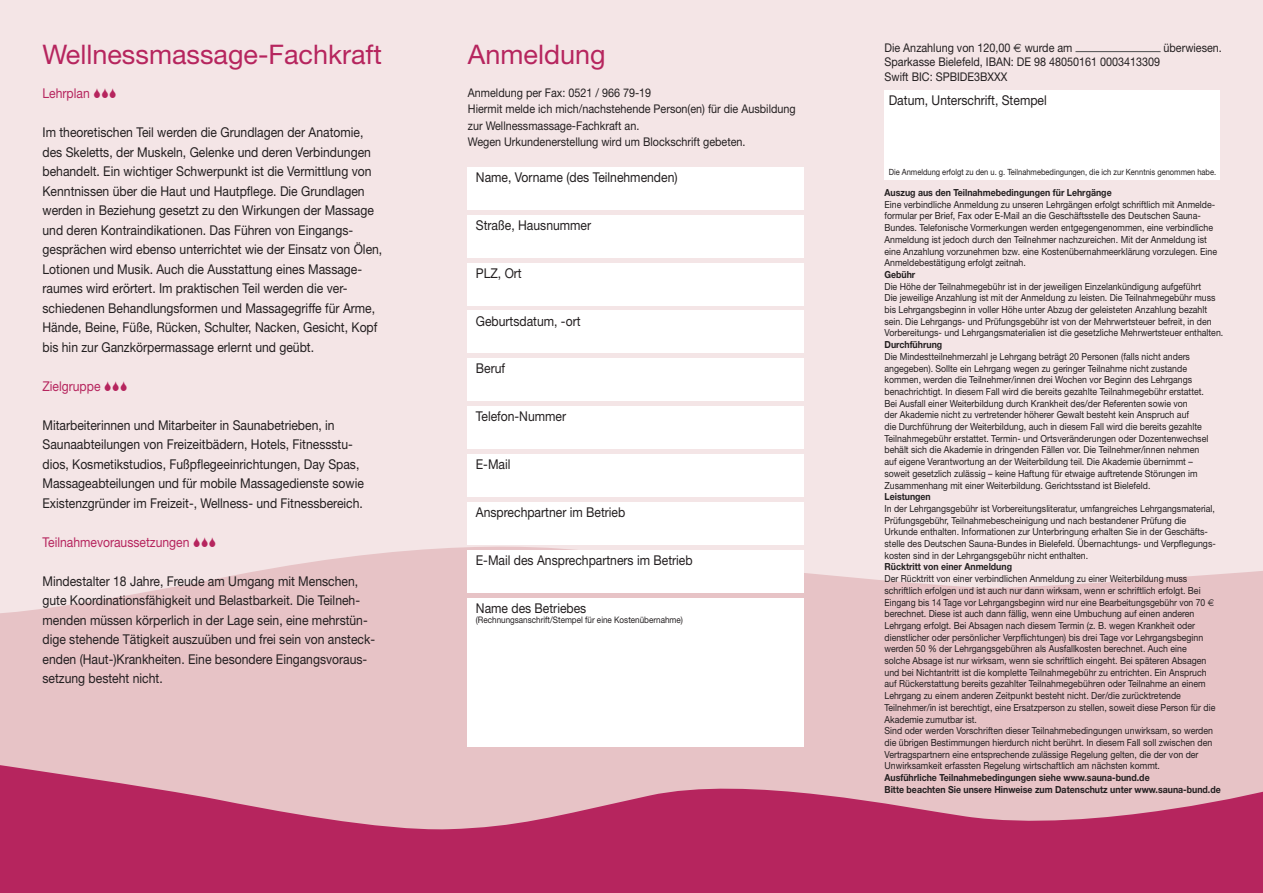
<style>
.page{position:relative;width:1263px;height:893px;background:#fff}
.page>*{position:absolute;margin:0;border:0;box-sizing:border-box;transform-origin:0 0}
.t1{font:27px "Helvetica Neue";color:#b6255e}
.t2{font:13.5px/19.5px "Helvetica Neue";color:#231f20;scale:.9 1}
.t3{font:13.5px "Helvetica Neue";color:#b6255e;scale:.9 1}
.t4{font:12px/16.5px "Helvetica Neue";color:#231f20;scale:.9 1}
.t5{font:9.75px/11.7px "Helvetica Neue";color:#231f20;scale:.9 1}
.t6{font:700 9.75px/11.7px "Helvetica Neue";color:#231f20;scale:.9 1}
.t7{font:9px "Helvetica Neue";color:#231f20;scale:.9 1}
.t8{font:8.55px "Helvetica Neue";color:#231f20;scale:.88 1}
.s1{font-family:"Euro Sans"}
</style>
<div class="page">
<div style="left:0;top:0;width:1263px;height:621px;background:#f4e5e6"></div>
<svg style="left:0;top:544px;width:1263px;height:219px;fill:#e7c3c6"></svg>
<svg style="left:0;top:763px;width:1263px;height:130px;background:#c5577f"></svg>
<div style="left:467px;top:167px;width:337px;height:43px;background:#fff"></div>
<div style="left:467px;top:215px;width:337px;height:42px;background:#fff"></div>
<div style="left:467px;top:263px;width:337px;height:42px;background:#fff"></div>
<div style="left:467px;top:311px;width:337px;height:42px;background:#fff"></div>
<div style="left:467px;top:358px;width:337px;height:43px;background:#fff"></div>
<div style="left:467px;top:406px;width:337px;height:43px;background:#fff"></div>
<div style="left:467px;top:502px;width:337px;height:42px;background:#fff"></div>
<div style="left:467px;top:598px;width:337px;height:148px;background:#fff"></div>
<hr style="left:1075px;top:51px;width:85px;height:1px;background:#4b4c4d">
<div style="left:884px;top:91px;width:336px;height:89px;background:#fff"></div>
<div style="left:467px;top:454px;width:337px;height:43px;background:#fff"></div>
<div style="left:467px;top:550px;width:337px;height:42px;background:#fff"></div>
<svg style="left:194px;top:544px;width:22px;height:3px"></svg>
<h1 class="t1" style="left:43px;top:38px;width:341px">Wellnessmassage-Fachkraft</h1>
<h1 class="t1" style="left:468px;top:38px;width:139px">Anmeldung</h1>
<p class="t4" style="left:468px;top:84px;width:366px">Anmeldung per Fax: 0521 / 966 79-19<br>Hiermit melde ich mich/nachstehende Person(en) für die Ausbildung zur Wellnessmassage-Fachkraft an.<br>Wegen Urkundenerstellung wird um Blockschrift gebeten.</p>
<h2 class="t2" style="left:476px;top:167px;width:226px">Name, Vorname (des Teilnehmenden)</h2>
<h2 class="t2" style="left:476px;top:215px;width:130px">Straße, Hausnummer</h2>
<h2 class="t2" style="left:476px;top:263px;width:53px">PLZ, Ort</h2>
<h2 class="t2" style="left:476px;top:311px;width:118px">Geburtsdatum, -ort</h2>
<h2 class="t2" style="left:476px;top:359px;width:34px">Beruf</h2>
<h2 class="t2" style="left:476px;top:406px;width:102px">Telefon-Nummer</h2>
<h2 class="t3" style="left:43px;top:85px;width:54px">Lehrplan</h2>
<p class="t2" style="left:43px;top:122px;width:379px">Im theoretischen Teil werden die Grundlagen der Anatomie, des Skeletts, der Muskeln, Gelenke und deren Verbindungen behandelt. Ein wichtiger Schwerpunkt ist die Vermittlung von Kenntnissen über die Haut und Hautpflege. Die Grundlagen werden in Beziehung gesetzt zu den Wirkungen der Massage und deren Kontraindikationen. Das Führen von Eingangs&shy;gesprächen wird ebenso unterrichtet wie der Einsatz von Ölen, Lotionen und Musik. Auch die Ausstattung eines Massage&shy;raumes wird erörtert. Im praktischen Teil werden die ver&shy;schiedenen Behandlungsformen und Massagegriffe für Arme, Hände, Beine, Füße, Rücken, Schulter, Nacken, Gesicht, Kopf bis hin zur Ganzkörpermassage erlernt und geübt.</p>
<h2 class="t3" style="left:43px;top:378px;width:66px">Zielgruppe</h2>
<p class="t2" style="left:43px;top:415px;width:359px">Mitarbeiterinnen und Mitarbeiter in Saunabetrieben, in Saunaabteilungen von Freizeitbädern, Hotels, Fitnessstu&shy;dios, Kosmetikstudios, Fußpflegeeinrichtungen, Day Spas, Massageabteilungen und für mobile Massagedienste sowie Existenzgründer im Freizeit-, Wellness- und Fitnessbereich.</p>
<h2 class="t3" style="left:43px;top:534px;width:165px">Teilnahmevoraussetzungen</h2>
<p class="t2" style="left:43px;top:571px;width:371px">Mindestalter 18 Jahre, Freude am Umgang mit Menschen, gute Koordinationsfähigkeit und Belastbarkeit. Die Teilneh&shy;menden müssen körperlich in der Lage sein, eine mehrstün&shy;dige stehende Tätigkeit auszuüben und frei sein von ansteck&shy;enden (Haut-)Krankheiten. Eine besondere Eingangsvoraus&shy;setzung besteht nicht.</p>
<h2 class="t2" style="left:476px;top:454px;width:40px">E-Mail</h2>
<h2 class="t2" style="left:476px;top:502px;width:168px">Ansprechpartner im Betrieb</h2>
<h2 class="t2" style="left:476px;top:550px;width:242px">E-Mail des Ansprechpartners im Betrieb</h2>
<h2 class="t2" style="left:476px;top:598px;width:124px">Name des Betriebes</h2>
<p class="t7" style="left:476px;top:615px;width:232px">(Rechnungsanschrift/Stempel für eine Kostenübernahme)</p>
<p class="t4" style="left:884px;top:39px;width:210px">Die Anzahlung von 120,00 <span class="s1">e</span> wurde am</p>
<p class="t4" style="left:1163px;top:39px;width:66px">überwiesen.</p>
<p class="t4" style="left:884px;top:55px;width:308px;line-height:14.4px">Sparkasse Bielefeld, IBAN: DE 98 48050161 0003413309<br>Swift BIC: SPBIDE3BXXX</p>
<h2 class="t2" style="left:889px;top:91px;width:177px">Datum, Unterschrift, Stempel</h2>
<p class="t8" style="left:889px;top:166px;width:374px">Die Anmeldung erfolgt zu den u. g. Teilnahmebedingungen, die ich zur Kenntnis genommen habe.</p>
<p class="t6" style="left:884px;top:186px;width:254px">Auszug aus den Teilnahmebedingungen für Lehrgänge</p>
<p class="t5" style="left:884px;top:198px;width:371px">Eine verbindliche Anmeldung zu unseren Lehrgängen erfolgt schriftlich mit Anmelde&shy;formular per Brief, Fax oder E-Mail an die Geschäftsstelle des Deutschen Sauna-Bundes. Telefonische Vormerkungen werden entgegengenommen, eine verbindliche Anmeldung ist jedoch durch den Teilnehmer nachzureichen. Mit der Anmeldung ist eine Anzahlung vorzunehmen bzw. eine Kostenübernahmeerklärung vorzulegen. Eine Anmeldebestätigung erfolgt zeitnah.</p>
<p class="t6" style="left:884px;top:268px;width:36px">Gebühr</p>
<p class="t5" style="left:884px;top:280px;width:378px">Die Höhe der Teilnahmegebühr ist in der jeweiligen Einzelankündigung aufgeführt<br>Die jeweilige Anzahlung ist mit der Anmeldung zu leisten. Die Teilnahmegebühr muss bis Lehrgangsbeginn in voller Höhe unter Abzug der geleisteten Anzahlung bezahlt sein. Die Lehrgangs- und Prüfungsgebühr ist von der Mehrwertsteuer befreit, in den Vorbereitungs- und Lehrgangsmaterialien ist die gesetzliche Mehrwertsteuer enthalten.</p>
<p class="t6" style="left:884px;top:339px;width:66px">Durchführung</p>
<p class="t5" style="left:884px;top:350px;width:361px">Die Mindestteilnehmerzahl je Lehrgang beträgt 20 Personen (falls nicht anders angegeben). Sollte ein Lehrgang wegen zu geringer Teilnahme nicht zustande kommen, werden die Teilnehmer/innen drei Wochen vor Beginn des Lehrgangs benachrichtigt. In diesem Fall wird die bereits gezahlte Teilnahmegebühr erstattet.<br>Bei Ausfall einer Weiterbildung durch Krankheit des/der Referenten sowie von<br>der Akademie nicht zu vertretender höherer Gewalt besteht kein Anspruch auf<br>die Durchführung der Weiterbildung, auch in diesem Fall wird die bereits gezahlte Teilnahmegebühr erstattet. Termin- und Ortsveränderungen oder Dozentenwechsel behält sich die Akademie in dringenden Fällen vor. Die Teilnehmer/innen nehmen auf eigene Verantwortung an der Weiterbildung teil. Die Akademie übernimmt – soweit gesetzlich zulässig – keine Haftung für etwaige auftretende Störungen im Zusammenhang mit einer Weiterbildung. Gerichtsstand ist Bielefeld.</p>
<p class="t6" style="left:884px;top:491px;width:53px">Leistungen</p>
<p class="t5" style="left:884px;top:502px;width:370px">In der Lehrgangsgebühr ist Vorbereitungsliteratur, umfangreiches Lehrgangsmaterial, Prüfungsgebühr, Teilnahmebescheinigung und nach bestandener Prüfung die Urkunde enthalten. Informationen zur Unterbringung erhalten Sie in der Geschäfts&shy;stelle des Deutschen Sauna-Bundes in Bielefeld. Übernachtungs- und Verpflegungs&shy;kosten sind in der Lehrgangsgebühr nicht enthalten.</p>
<p class="t6" style="left:884px;top:561px;width:143px">Rücktritt von einer Anmeldung</p>
<p class="t5" style="left:884px;top:573px;width:369px">Der Rücktritt von einer verbindlichen Anmeldung zu einer Weiterbildung muss schriftlich erfolgen und ist auch nur dann wirksam, wenn er schriftlich erfolgt. Bei Eingang bis 14 Tage vor Lehrgangsbeginn wird nur eine Bearbeitungsgebühr von 70 <span class="s1">E </span>berechnet. Diese ist auch dann fällig, wenn eine Umbuchung auf einen anderen Lehrgang erfolgt. Bei Absagen nach diesem Termin (z. B. wegen Krankheit oder dienstlicher oder persönlicher Verpflichtungen) bis drei Tage vor Lehrgangsbeginn werden 50 % der Lehrgangsgebühren als Ausfallkosten berechnet. Auch eine<br>solche Absage ist nur wirksam, wenn sie schriftlich eingeht. Bei späteren Absagen und bei Nichtantritt ist die komplette Teilnahmegebühr zu entrichten. Ein Anspruch auf Rückerstattung bereits gezahlter Teilnahmegebühren oder Teilnahme an einem Lehrgang zu einem anderen Zeitpunkt besteht nicht. Der/die zurücktretende Teilnehmer/in ist berechtigt, eine Ersatzperson zu stellen, soweit diese Person für die Akademie zumutbar ist.<br>Sind oder werden Vorschriften dieser Teilnahmebedingungen unwirksam, so werden die übrigen Bestimmungen hierdurch nicht berührt. In diesem Fall soll zwischen den Vertragspartnern eine entsprechende zulässige Regelung gelten, die der von der Unwirksamkeit erfassten Regelung wirtschaftlich am nächsten kommt.</p>
<p class="t6" style="left:884px;top:771px;width:375px">Ausführliche Teilnahmebedingungen siehe www.sauna-bund.de<br>Bitte beachten Sie unsere Hinweise zum Datenschutz unter www.sauna-bund.de</p>
</div>
